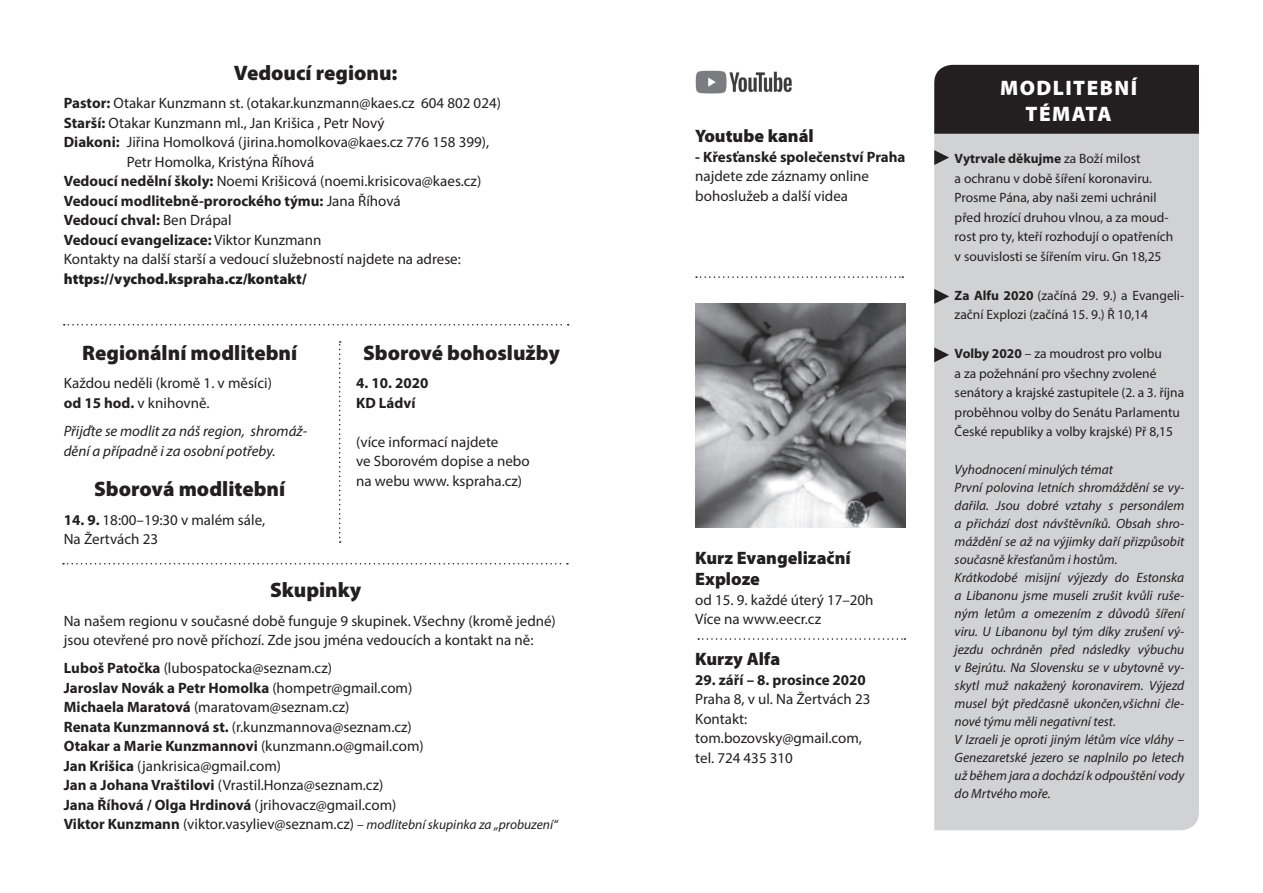
<style>
.page{position:relative;width:1263px;height:893px;background:#fff}
.page>*{position:absolute;margin:0;border:0;box-sizing:border-box;transform-origin:0 0}
.t1{font:900 21px "Myriad Pro";color:#231f20}
.t2{font:900 21px/25.2px "Myriad Pro";letter-spacing:.07em;color:#fff;text-align:center}
.t3{font:900 18px/21.6px "Myriad Pro";color:#231f20}
.t4{font:15px/19.5px "Myriad Pro";color:#231f20}
.t5{font:700 15px/19.5px "Myriad Pro";color:#231f20}
.t6{font:italic 15px/19.5px "Myriad Pro";color:#231f20}
.t7{font:900 15px "Myriad Pro";color:#231f20}
.t8{font:italic 13.5px/18px "Myriad Pro";color:#231f20}
.t9{font:13.5px/19.5px "Myriad Pro";color:#231f20}
.s1{font-weight:700}
.s2{font-weight:400}
.s3{font-weight:700;font-style:normal;font-size:15px}
.s4{font-style:normal;font-size:15px}
</style>
<div class="page">
<svg style="left:64px;top:324px;width:505px;height:2px"></svg>
<svg style="left:63px;top:563px;width:505px;height:1px"></svg>
<svg style="left:339px;top:341px;width:2px;height:202px"></svg>
<div style="left:934px;top:134px;width:265px;height:696px;background:#d1d2d4"></div>
<div style="left:934px;top:65px;width:265px;height:69px;background:#231f20"></div>
<img style="left:695px;top:304px;width:211px;height:223px">
<svg style="left:934px;top:150px;width:15px;height:15px"></svg>
<svg style="left:696px;top:276px;width:207px;height:2px"></svg>
<svg style="left:698px;top:638px;width:207px;height:2px"></svg>
<svg style="left:934px;top:289px;width:15px;height:15px"></svg>
<svg style="left:934px;top:347px;width:15px;height:15px"></svg>
<img style="left:695px;top:70px;width:97px;height:24px">
<h1 class="t1" style="left:234px;top:61px;width:165px">Vedoucí regionu:</h1>
<p class="t4" style="left:64px;top:93px;width:439px"><span class="s1">Pastor:</span> Otakar Kunzmann st. (otakar.kunzmann@kaes.cz 604 802 024)</p>
<p class="t4" style="left:64px;top:113px;width:322px"><span class="s1">Starší:</span> Otakar Kunzmann ml., Jan Krišica , Petr Nový</p>
<p class="t4" style="left:64px;top:132px;width:427px"><span class="s1">Diakoni:</span> Jiřina Homolková (jirina.homolkova@kaes.cz 776 158 399),</p>
<p class="t4" style="left:127px;top:152px;width:189px">Petr Homolka, Kristýna Říhová</p>
<p class="t4" style="left:64px;top:171px;width:419px"><span class="s1">Vedoucí nedělní školy:</span> Noemi Krišicová (noemi.krisicova@kaes.cz)</p>
<p class="t5" style="left:64px;top:190px;width:338px">Vedoucí modlitebně-prorockého týmu: <span class="s2">Jana Říhová</span></p>
<p class="t5" style="left:64px;top:210px;width:169px">Vedoucí chval: <span class="s2">Ben Drápal</span></p>
<p class="t5" style="left:64px;top:229px;width:259px">Vedoucí evangelizace: <span class="s2">Viktor Kunzmann</span></p>
<p class="t4" style="left:64px;top:249px;width:399px">Kontakty na další starší a vedoucí služebností najdete na adrese:</p>
<p class="t7" style="left:64px;top:270px;width:245px">https://vychod.kspraha.cz/kontakt/</p>
<h1 class="t1" style="left:82px;top:341px;width:216px">Regionální modlitební</h1>
<p class="t4" style="left:64px;top:373px;width:210px">Každou neděli (kromě 1. v měsíci) <span class="s1">od 15 hod.</span> v knihovně.</p>
<p class="t6" style="left:64px;top:421px;width:245px">Přijďte se modlit za náš region, shromáž&shy;dění a případně i za osobní potřeby.</p>
<h1 class="t1" style="left:94px;top:477px;width:193px">Sborová modlitební</h1>
<p class="t4" style="left:64px;top:510px;width:203px"><span class="s1">14. 9.</span> 18:00–19:30 v malém sále,<br>Na Žertvách 23</p>
<h1 class="t1" style="left:363px;top:341px;width:198px">Sborové bohoslužby</h1>
<p class="t5" style="left:356px;top:373px;width:74px">4. 10. 2020<br>KD Ládví</p>
<p class="t4" style="left:356px;top:432px;width:175px">(více informací najdete<br>ve Sborovém dopise a nebo na webu www. kspraha.cz)</p>
<h1 class="t1" style="left:270px;top:578px;width:93px">Skupinky</h1>
<p class="t4" style="left:64px;top:611px;width:494px">Na našem regionu v současné době funguje 9 skupinek. Všechny (kromě jedné) jsou otevřené pro nově příchozí. Zde jsou jména vedoucích a kontakt na ně:</p>
<p class="t4" style="left:64px;top:658px;width:362px"><span class="s1">Luboš Patočka</span> (lubospatocka@seznam.cz)<br><span class="s1">Jaroslav Novák a Petr Homolka</span> (hompetr@gmail.com)<br><span class="s1">Michaela Maratová</span> (maratovam@seznam.cz)<br><span class="s1">Renata Kunzmannová st.</span> (r.kunzmannova@seznam.cz)<br><span class="s1">Otakar a Marie Kunzmannovi</span> (kunzmann.o@gmail.com)<br><span class="s1">Jan Krišica</span> (jankrisica@gmail.com)<br><span class="s1">Jan a Johana Vraštilovi</span> (Vrastil.Honza@seznam.cz)<br><span class="s1">Jana Říhová / Olga Hrdinová</span> (jrihovacz@gmail.com)</p>
<p class="t8" style="left:64px;top:815px;width:496px"><span class="s3">Viktor Kunzmann</span> <span class="s4">(viktor.vasyliev@seznam.cz)</span> – modlitební skupinka za „probuzení“</p>
<p class="t3" style="left:695px;top:125px;width:120px">Youtube kanál</p>
<p class="t5" style="left:695px;top:146px;width:212px">- Křesťanské společenství Praha</p>
<p class="t4" style="left:695px;top:166px;width:175px">najdete zde záznamy online bohoslužeb a další videa</p>
<p class="t3" style="left:695px;top:547px;width:157px">Kurz Evangelizační<br>Exploze</p>
<p class="t4" style="left:695px;top:590px;width:180px">od 15. 9. každé úterý 17–20h<br>Více na www.eecr.cz</p>
<p class="t3" style="left:695px;top:649px;width:87px">Kurzy Alfa</p>
<p class="t5" style="left:695px;top:669px;width:172px">29. září – 8. prosince 2020</p>
<p class="t4" style="left:695px;top:689px;width:177px">Praha 8, v ul. Na Žertvách 23<br>Kontakt: tom.bozovsky@gmail.com, tel. 724 435 310</p>
<h1 class="t2" style="left:1000px;top:76px;width:139px">MODLITEBNÍ<br>TÉMATA</h1>
<p class="t9" style="left:955px;top:149px;width:220px"><span class="s1">Vytrvale děkujme</span> za Boží milost<br>a ochranu v době šíření koronaviru.<br>Prosme Pána, aby naši zemi uchránil před hrozící druhou vlnou, a za moud&shy;rost pro ty, kteří rozhodují o opatřeních v souvislosti se šířením viru. Gn 18,25</p>
<p class="t9" style="left:955px;top:285px;width:231px"><span class="s1">Za Alfu 2020</span> (začíná 29. 9.) a Evangeli&shy;zační Explozi (začíná 15. 9.) Ř 10,14</p>
<p class="t9" style="left:955px;top:344px;width:231px"><span class="s1">Volby 2020</span> – za moudrost pro volbu<br>a za požehnání pro všechny zvolené senátory a krajské zastupitele (2. a 3. října proběhnou volby do Senátu Parlamentu České republiky a volby krajské) Př 8,15</p>
<p class="t8" style="left:955px;top:460px;width:231px">Vyhodnocení minulých témat<br>První polovina letních shromáždění se vy&shy;dařila. Jsou dobré vztahy s personálem a přichází dost návštěvníků. Obsah shro&shy;máždění se až na výjimky daří přizpůsobit současně křesťanům i hostům.<br>Krátkodobé misijní výjezdy do Estonska a Libanonu jsme museli zrušit kvůli ruše&shy;ným letům a omezením z důvodů šíření viru. U Libanonu byl tým díky zrušení vý&shy;jezdu ochráněn před následky výbuchu v Bejrútu. Na Slovensku se v ubytovně vy&shy;skytl muž nakažený koronavirem. Výjezd musel být předčasně ukončen,všichni čle&shy;nové týmu měli negativní test.<br>V Izraeli je oproti jiným létům více vláhy – Genezaretské jezero se naplnilo po letech už během jara a dochází k odpouštění vody do Mrtvého moře.</p>
</div>
